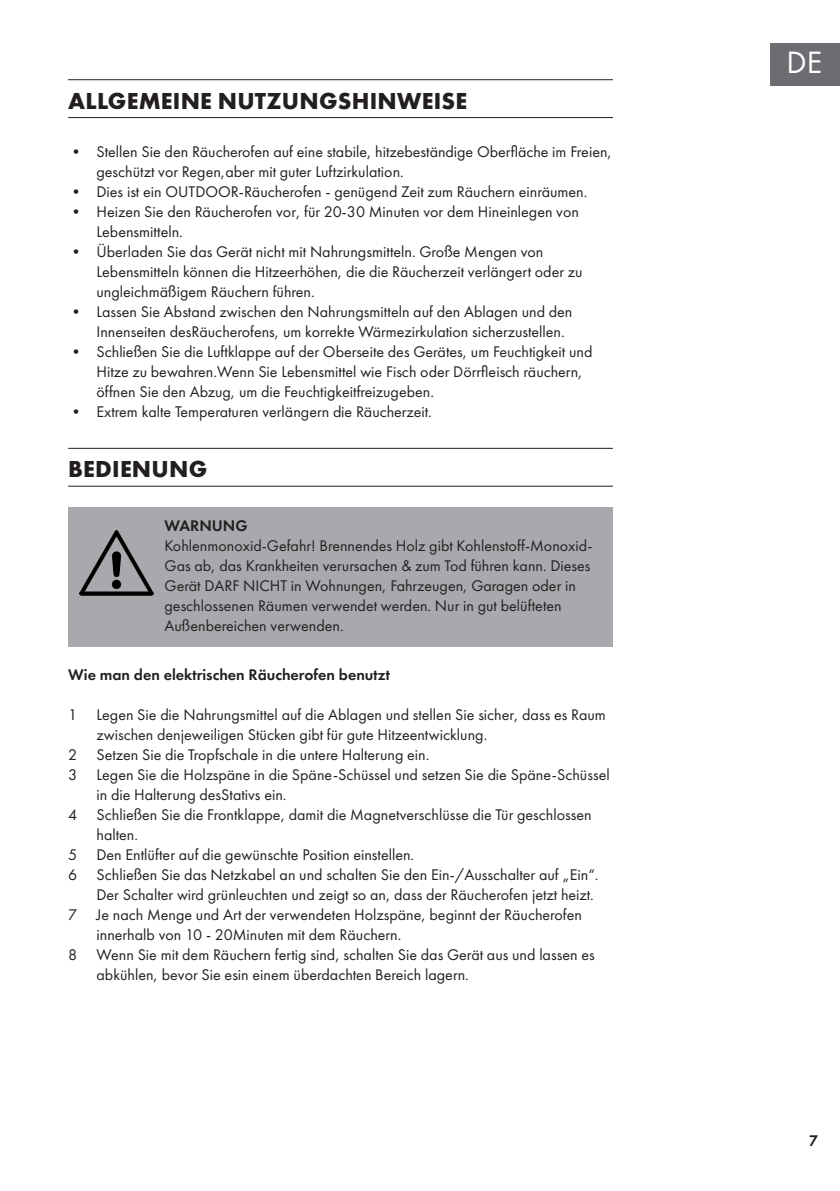
<style>
.page{position:relative;width:840px;height:1191px;background:#fff}
.page>*{position:absolute;margin:0;border:0;box-sizing:border-box;transform-origin:0 0}
.t1{font:32px "Futura PTW08";color:#fff}
.t2{font:700 24px "Futura PTW08";letter-spacing:.01em;color:#231f20}
.t3{font:16px/20px "Futura PTW08";color:#231f20}
.t4{font:600 16px "Futura PTW08";color:#231f20}
</style>
<div class="page">
<div style="left:770px;top:43px;width:69px;height:42px;background:#6c6d70"></div>
<hr style="left:68px;top:79px;width:544px;height:1px;background:#231f20">
<hr style="left:68px;top:117px;width:544px;height:1px;background:#231f20">
<hr style="left:68px;top:448px;width:544px;height:1px;background:#231f20">
<hr style="left:68px;top:486px;width:544px;height:1px;background:#231f20">
<div style="left:68px;top:507px;width:544px;height:139px;background:#a8a9ad"></div>
<img style="left:79px;top:530px;width:74px;height:65px">
<h2 class="t2" style="left:68px;top:85px;width:400px">ALLGEMEINE NUTZUNGSHINWEISE</h2>
<p class="t3" style="left:96px;top:141px;width:516px;text-indent:-28px">• Stellen Sie den Räucherofen auf eine stabile, hitzebeständige Oberfläche im Freien, geschützt vor Regen,aber mit guter Luftzirkulation.</p>
<p class="t3" style="left:68px;top:181px;width:520px">• Dies ist ein OUTDOOR-Räucherofen - genügend Zeit zum Räuchern einräumen.</p>
<p class="t3" style="left:96px;top:201px;width:484px;text-indent:-28px">• Heizen Sie den Räucherofen vor, für 20-30 Minuten vor dem Hineinlegen von<br>Lebensmitteln.</p>
<p class="t3" style="left:96px;top:241px;width:487px;text-indent:-28px">• Überladen Sie das Gerät nicht mit Nahrungsmitteln. Große Mengen von<br>Lebensmitteln können die Hitzeerhöhen, die die Räucherzeit verlängert oder zu ungleichmäßigem Räuchern führen.</p>
<p class="t3" style="left:96px;top:301px;width:477px;text-indent:-28px">• Lassen Sie Abstand zwischen den Nahrungsmitteln auf den Ablagen und den<br>Innenseiten desRäucherofens, um korrekte Wärmezirkulation sicherzustellen.</p>
<p class="t3" style="left:96px;top:341px;width:497px;text-indent:-28px">• Schließen Sie die Luftklappe auf der Oberseite des Gerätes, um Feuchtigkeit und<br>Hitze zu bewahren.Wenn Sie Lebensmittel wie Fisch oder Dörrfleisch räuchern, öffnen Sie den Abzug, um die Feuchtigkeitfreizugeben.</p>
<p class="t3" style="left:68px;top:401px;width:365px">• Extrem kalte Temperaturen verlängern die Räucherzeit.</p>
<h2 class="t2" style="left:68px;top:454px;width:140px">BEDIENUNG</h2>
<p class="t4" style="left:164px;top:516px;width:85px">WARNUNG</p>
<p class="t3" style="left:164px;top:536px;width:429px">Kohlenmonoxid-Gefahr! Brennendes Holz gibt Kohlenstoff-Monoxid-Gas ab, das Krankheiten verursachen &amp; zum Tod führen kann. Dieses Gerät DARF NICHT in Wohnungen, Fahrzeugen, Garagen oder in geschlossenen Räumen verwendet werden. Nur in gut belüfteten Außenbereichen verwenden.</p>
<p class="t4" style="left:68px;top:664px;width:323px">Wie man den elektrischen Räucherofen benutzt</p>
<p class="t3" style="left:68px;top:704px;width:539px">1 Legen Sie die Nahrungsmittel auf die Ablagen und stellen Sie sicher, dass es Raum</p>
<p class="t3" style="left:96px;top:724px;width:392px">zwischen denjeweiligen Stücken gibt für gute Hitzeentwicklung.</p>
<p class="t3" style="left:68px;top:744px;width:362px">2 Setzen Sie die Tropfschale in die untere Halterung ein.</p>
<p class="t3" style="left:68px;top:764px;width:542px">3 Legen Sie die Holzspäne in die Späne-Schüssel und setzen Sie die Späne-Schüssel</p>
<p class="t3" style="left:96px;top:784px;width:191px">in die Halterung desStativs ein.</p>
<p class="t3" style="left:68px;top:804px;width:525px">4 Schließen Sie die Frontklappe, damit die Magnetverschlüsse die Tür geschlossen</p>
<p class="t3" style="left:96px;top:824px;width:43px">halten.</p>
<p class="t3" style="left:68px;top:844px;width:347px">5 Den Entlüfter auf die gewünschte Position einstellen.</p>
<p class="t3" style="left:68px;top:864px;width:531px">6 Schließen Sie das Netzkabel an und schalten Sie den Ein-/Ausschalter auf „Ein“.</p>
<p class="t3" style="left:96px;top:884px;width:498px">Der Schalter wird grünleuchten und zeigt so an, dass der Räucherofen jetzt heizt.</p>
<p class="t3" style="left:68px;top:904px;width:515px">7 Je nach Menge und Art der verwendeten Holzspäne, beginnt der Räucherofen</p>
<p class="t3" style="left:96px;top:924px;width:306px">innerhalb von 10 - 20Minuten mit dem Räuchern.</p>
<p class="t3" style="left:68px;top:944px;width:527px">8 Wenn Sie mit dem Räuchern fertig sind, schalten Sie das Gerät aus und lassen es</p>
<p class="t3" style="left:96px;top:964px;width:374px">abkühlen, bevor Sie esin einem überdachten Bereich lagern.</p>
<h1 class="t1" style="left:786px;top:43px;width:37px">DE</h1>
<p class="t4" style="left:808px;top:1130px;width:11px">7</p>
</div>
